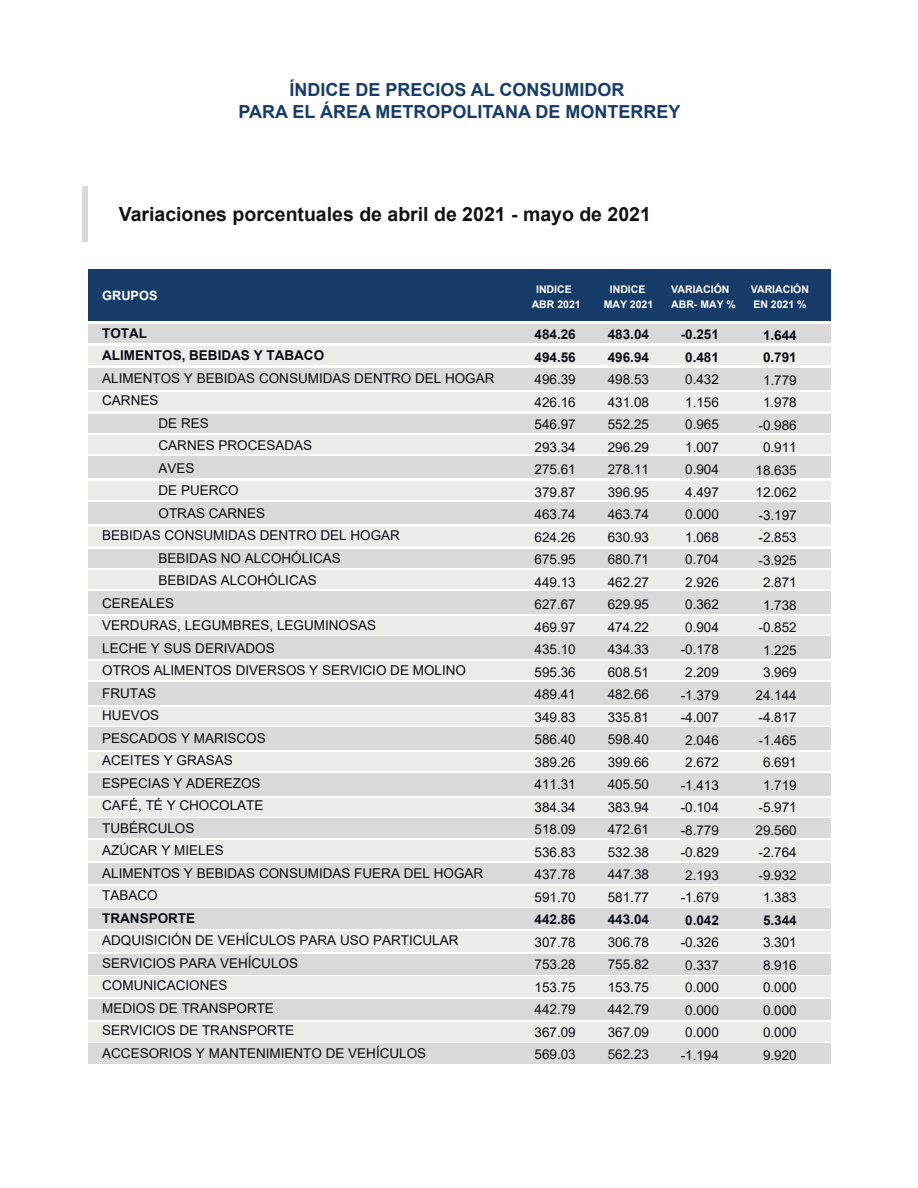
<style>
.page{position:relative;width:918px;height:1188px;background:#fff}
.page>*{position:absolute;margin:0;border:0;box-sizing:border-box;transform-origin:0 0}
.t1{font:700 19.5px "Arial";color:#111315}
.t2{font:700 18px/21.6px "Arial";color:#173c6a;text-align:center}
.t3{font:13.5px/22.5px "Arial";color:#0a0d14;text-align:justify}
.t4{font:700 13.5px/22.5px "Arial";color:#0a0d14}
.t5{font:700 12.75px "Arial";color:#fff}
.t6{font:700 10.5px/15px "Arial";color:#fff;text-align:center}
</style>
<div class="page">
<div style="left:88px;top:270px;width:742px;height:51px;background:#173c6a"></div>
<div style="left:88px;top:325px;width:742px;height:18px;background:#d8d9d8"></div>
<div style="left:88px;top:346px;width:742px;height:19px;background:#ebebea"></div>
<div style="left:88px;top:392px;width:742px;height:18px;background:#ebebea"></div>
<div style="left:88px;top:368px;width:742px;height:21px;background:#d8d9d8"></div>
<div style="left:88px;top:414px;width:742px;height:19px;background:#d8d9d8"></div>
<div style="left:88px;top:435px;width:742px;height:19px;background:#ebebea"></div>
<div style="left:88px;top:457px;width:742px;height:21px;background:#d8d9d8"></div>
<div style="left:88px;top:481px;width:742px;height:19px;background:#ebebea"></div>
<div style="left:88px;top:527px;width:742px;height:19px;background:#ebebea"></div>
<div style="left:88px;top:549px;width:742px;height:19px;background:#d8d9d8"></div>
<div style="left:88px;top:570px;width:742px;height:19px;background:#ebebea"></div>
<div style="left:88px;top:616px;width:742px;height:19px;background:#ebebea"></div>
<div style="left:88px;top:591px;width:742px;height:23px;background:#d8d9d8"></div>
<div style="left:88px;top:637px;width:742px;height:22px;background:#d8d9d8"></div>
<div style="left:88px;top:661px;width:742px;height:19px;background:#ebebea"></div>
<div style="left:88px;top:682px;width:742px;height:22px;background:#d8d9d8"></div>
<div style="left:88px;top:707px;width:742px;height:19px;background:#ebebea"></div>
<div style="left:88px;top:728px;width:742px;height:22px;background:#d8d9d8"></div>
<div style="left:88px;top:752px;width:742px;height:19px;background:#ebebea"></div>
<div style="left:88px;top:773px;width:742px;height:22px;background:#d8d9d8"></div>
<div style="left:88px;top:798px;width:742px;height:19px;background:#ebebea"></div>
<div style="left:88px;top:819px;width:742px;height:19px;background:#d8d9d8"></div>
<div style="left:88px;top:840px;width:742px;height:21px;background:#ebebea"></div>
<div style="left:88px;top:863px;width:742px;height:21px;background:#d8d9d8"></div>
<div style="left:88px;top:886px;width:742px;height:20px;background:#ebebea"></div>
<div style="left:88px;top:909px;width:742px;height:20px;background:#d8d9d8"></div>
<div style="left:88px;top:931px;width:742px;height:21px;background:#ebebea"></div>
<div style="left:88px;top:954px;width:742px;height:21px;background:#d8d9d8"></div>
<div style="left:88px;top:977px;width:742px;height:20px;background:#ebebea"></div>
<div style="left:88px;top:999px;width:742px;height:21px;background:#d8d9d8"></div>
<div style="left:88px;top:1022px;width:742px;height:19px;background:#ebebea"></div>
<div style="left:88px;top:1044px;width:742px;height:20px;background:#d8d9d8"></div>
<div style="left:88px;top:502px;width:742px;height:22px;background:#d8d9d8"></div>
<div style="left:83px;top:186px;width:5px;height:56px;background:#d8d9d8"></div>
<h2 class="t2" style="left:239px;top:79px;width:444px">ÍNDICE DE PRECIOS AL CONSUMIDOR<br>PARA EL ÁREA METROPOLITANA DE MONTERREY</h2>
<h1 class="t1" style="left:119px;top:201px;width:534px">Variaciones porcentuales de abril de 2021 - mayo de 2021</h1>
<p class="t5" style="left:102px;top:286px;width:57px">GRUPOS</p>
<p class="t6" style="left:604px;top:282px;width:51px">INDICE<br>MAY 2021</p>
<p class="t6" style="left:671px;top:282px;width:66px;text-align:left">VARIACIÓN<br>ABR- MAY %</p>
<p class="t6" style="left:751px;top:282px;width:60px;text-align:left">VARIACIÓN<br>EN 2021 %</p>
<p class="t4" style="left:102px;top:322px;width:224px">TOTAL<br>ALIMENTOS, BEBIDAS Y TABACO</p>
<p class="t3" style="left:102px;top:367px;width:394px">ALIMENTOS Y BEBIDAS CONSUMIDAS DENTRO DEL HOGAR</p>
<p class="t3" style="left:102px;top:389px;width:58px">CARNES</p>
<p class="t3" style="left:159px;top:412px;width:52px">DE RES</p>
<p class="t3" style="left:159px;top:434px;width:155px">CARNES PROCESADAS</p>
<p class="t3" style="left:159px;top:457px;width:38px">AVES</p>
<p class="t3" style="left:159px;top:479px;width:82px">DE PUERCO</p>
<p class="t3" style="left:159px;top:502px;width:108px">OTRAS CARNES</p>
<p class="t3" style="left:102px;top:524px;width:299px">BEBIDAS CONSUMIDAS DENTRO DEL HOGAR</p>
<p class="t3" style="left:159px;top:547px;width:184px">BEBIDAS NO ALCOHÓLICAS</p>
<p class="t3" style="left:159px;top:569px;width:160px">BEBIDAS ALCOHÓLICAS</p>
<p class="t3" style="left:102px;top:592px;width:74px">CEREALES</p>
<p class="t3" style="left:102px;top:614px;width:275px">VERDURAS, LEGUMBRES, LEGUMINOSAS</p>
<p class="t3" style="left:102px;top:637px;width:174px">LECHE Y SUS DERIVADOS</p>
<p class="t3" style="left:102px;top:659px;width:365px">OTROS ALIMENTOS DIVERSOS Y SERVICIO DE MOLINO</p>
<p class="t3" style="left:102px;top:682px;width:55px">FRUTAS</p>
<p class="t3" style="left:102px;top:704px;width:59px">HUEVOS</p>
<p class="t3" style="left:102px;top:727px;width:165px">PESCADOS Y MARISCOS</p>
<p class="t3" style="left:102px;top:749px;width:132px">ACEITES Y GRASAS</p>
<p class="t3" style="left:102px;top:772px;width:160px">ESPECIAS Y ADEREZOS</p>
<p class="t3" style="left:102px;top:794px;width:163px">CAFÉ, TÉ Y CHOCOLATE</p>
<p class="t3" style="left:102px;top:817px;width:94px">TUBÉRCULOS</p>
<p class="t3" style="left:102px;top:839px;width:123px">AZÚCAR Y MIELES</p>
<p class="t3" style="left:102px;top:862px;width:383px">ALIMENTOS Y BEBIDAS CONSUMIDAS FUERA DEL HOGAR</p>
<p class="t3" style="left:102px;top:884px;width:57px">TABACO</p>
<p class="t4" style="left:102px;top:907px;width:95px">TRANSPORTE</p>
<p class="t3" style="left:102px;top:929px;width:358px;text-align:left">ADQUISICIÓN DE VEHÍCULOS PARA USO PARTICULAR<br>SERVICIOS PARA VEHÍCULOS<br>COMUNICACIONES<br>MEDIOS DE TRANSPORTE<br>SERVICIOS DE TRANSPORTE<br>ACCESORIOS Y MANTENIMIENTO DE VEHÍCULOS</p>
<p class="t6" style="left:532px;top:282px;width:51px">INDICE<br>ABR 2021</p>
<p class="t4" style="left:535px;top:323px;width:43px">484.26<br>494.56</p>
<p class="t3" style="left:535px;top:368px;width:43px">496.39<br>426.16<br>546.97<br>293.34<br>275.61<br>379.87<br>463.74<br>624.26<br>675.95<br>449.13<br>627.67<br>469.97<br>435.10<br>595.36<br>489.41<br>349.83<br>586.40<br>389.26<br>411.31<br>384.34<br>518.09<br>536.83<br>437.78<br>591.70</p>
<p class="t4" style="left:535px;top:908px;width:43px">442.86</p>
<p class="t3" style="left:535px;top:931px;width:43px">307.78<br>753.28<br>153.75<br>442.79<br>367.09<br>569.03</p>
<p class="t4" style="left:608px;top:323px;width:43px">483.04<br>496.94</p>
<p class="t3" style="left:608px;top:368px;width:43px">498.53<br>431.08<br>552.25<br>296.29<br>278.11<br>396.95<br>463.74<br>630.93<br>680.71<br>462.27<br>629.95<br>474.22<br>434.33<br>608.51<br>482.66<br>335.81<br>598.40<br>399.66<br>405.50<br>383.94<br>472.61<br>532.38<br>447.38<br>581.77</p>
<p class="t4" style="left:608px;top:908px;width:43px">443.04</p>
<p class="t3" style="left:608px;top:931px;width:43px">306.78<br>755.82<br>153.75<br>442.79<br>367.09<br>562.23</p>
<p class="t4" style="left:681px;top:324px;width:40px;text-align:center">-0.251<br>0.481</p>
<p class="t3" style="left:681px;top:368px;width:40px;text-align:center">0.432<br>1.156<br>0.965<br>1.007<br>0.904<br>4.497<br>0.000<br>1.068<br>0.704<br>2.926<br>0.362<br>0.904 -0.178<br>2.209 -1.379 -4.007<br>2.046<br>2.672 -1.413 -0.104 -8.779 -0.829<br>2.193 -1.679</p>
<p class="t4" style="left:685px;top:909px;width:35px">0.042</p>
<p class="t3" style="left:681px;top:931px;width:40px;text-align:center">-0.326<br>0.337<br>0.000<br>0.000<br>0.000 -1.194</p>
<p class="t4" style="left:763px;top:324px;width:35px">1.644<br>0.791</p>
<p class="t3" style="left:756px;top:369px;width:43px;text-align:center">1.779<br>1.978 -0.986<br>0.911<br>18.635<br>12.062 -3.197 -2.853 -3.925<br>2.871<br>1.738 -0.852<br>1.225<br>3.969<br>24.144 -4.817 -1.465<br>6.691<br>1.719 -5.971<br>29.560 -2.764 -9.932<br>1.383</p>
<p class="t4" style="left:763px;top:909px;width:35px">5.344</p>
<p class="t3" style="left:763px;top:931px;width:35px">3.301<br>8.916<br>0.000<br>0.000<br>0.000<br>9.920</p>
</div>
